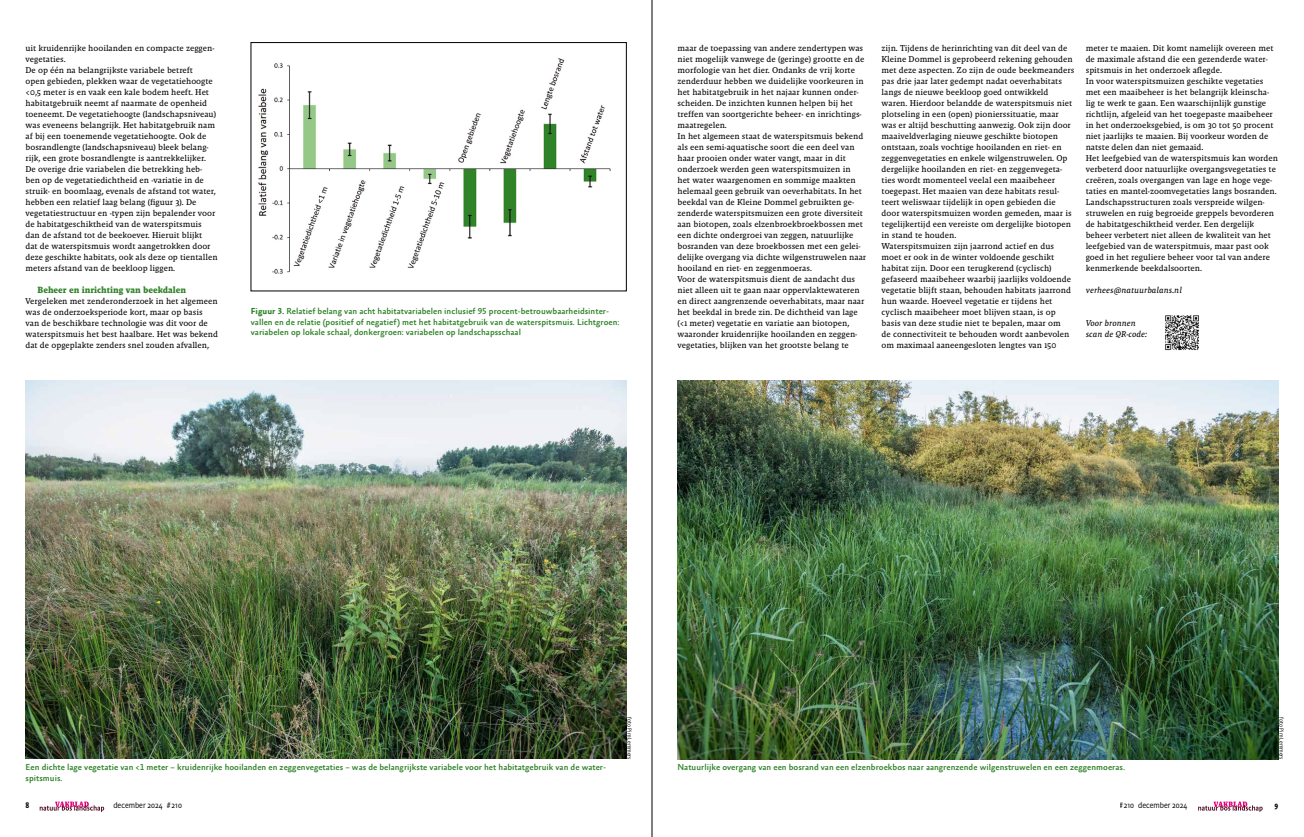
<style>
.page{position:relative;width:1304px;height:837px;background:#fff}
.page>*{position:absolute;margin:0;border:0;box-sizing:border-box;transform-origin:0 0}
.t1{font:700 9.2px "Malaga OT";color:#308329}
.t2{font:500 8.8px/10.5px "Absara Sans Offc Pro";color:#308329}
.t3{font:8.6px/11px "Malaga OT";color:#000}
.t4{font:italic 8.6px/11px "Malaga OT";color:#000}
.t5{font:300 8.3px "Absara Sans Headline Pro";color:#000}
.t6{font:500 8.3px "Absara Sans Headline Pro";color:#000}
.t7{font:300 6px "Absara Sans Headline Pro";color:#000}
.s1{font-weight:700}
</style>
<div class="page">
<img style="left:258px;top:58px;width:353px;height:216px">
<div style="left:251px;top:42px;width:375px;height:249px;border:1px solid #000"></div>
<img style="left:26px;top:380px;width:600px;height:378px">
<img style="left:677px;top:380px;width:601px;height:379px">
<img style="left:1165px;top:315px;width:34px;height:35px">
<svg style="left:40px;top:801px;width:64px;height:10px"></svg>
<svg style="left:1198px;top:801px;width:65px;height:10px"></svg>
<hr style="left:652px;top:0;width:1px;height:836px;background:#000">
<p class="t3" style="left:26px;top:42px;width:194px">uit kruidenrijke hooilanden en compacte zeggen&shy;vegetaties.<br>De op één na belangrijkste variabele betreft<br>open gebieden, plekken waar de vegetatiehoogte &lt;0,5 meter is en vaak een kale bodem heeft. Het habitatgebruik neemt af naarmate de openheid toeneemt. De vegetatiehoogte (landschapsniveau) was eveneens belangrijk. Het habitatgebruik nam af bij een toenemende vegetatiehoogte. Ook de bosrandlengte (landschapsniveau) bleek belang&shy;rijk, een grote bosrandlengte is aantrekkelijker.<br>De overige drie variabelen die betrekking heb&shy;ben op de vegetatiedichtheid en -variatie in de struik- en boomlaag, evenals de afstand tot water, hebben een relatief laag belang (figuur 3). De vegetatiestructuur en -typen zijn bepalender voor de habitatgeschiktheid van de waterspitsmuis dan de afstand tot de beekoever. Hieruit blijkt<br>dat de waterspitsmuis wordt aangetrokken door deze geschikte habitats, ook als deze op tientallen meters afstand van de beekloop liggen.</p>
<p class="t1" style="left:38px;top:284px;width:150px">Beheer en inrichting van beekdalen</p>
<p class="t3" style="left:26px;top:295px;width:194px">Vergeleken met zenderonderzoek in het algemeen was de onderzoeksperiode kort, maar op basis van de beschikbare technologie was dit voor de waterspitsmuis het best haalbare. Het was bekend dat de opgeplakte zenders snel zouden afvallen,</p>
<p class="t2" style="left:251px;top:306px;width:370px"><span class="s1">Figuur 3.</span> Relatief belang van acht habitatvariabelen inclusief 95 procent-betrouwbaarheidsinter&shy;vallen en de relatie (positief of negatief) met het habitatgebruik van de waterspitsmuis. Lichtgroen: variabelen op lokale schaal, donkergroen: variabelen op landschapsschaal</p>
<p class="t4" style="left:1086px;top:317px;width:63px">Voor bronnen scan de QR-code:</p>
<p class="t3" style="left:677px;top:42px;width:190px">maar de toepassing van andere zendertypen was niet mogelijk vanwege de (geringe) grootte en de morfologie van het dier. Ondanks de vrij korte zenderduur hebben we duidelijke voorkeuren in het habitatgebruik in het najaar kunnen onder&shy;scheiden. De inzichten kunnen helpen bij het treffen van soortgerichte beheer- en inrichtings&shy;maatregelen.<br>In het algemeen staat de waterspitsmuis bekend als een semi-aquatische soort die een deel van haar prooien onder water vangt, maar in dit onderzoek werden geen waterspitsmuizen in<br>het water waargenomen en sommige maakten helemaal geen gebruik van oeverhabitats. In het beekdal van de Kleine Dommel gebruikten ge&shy;zenderde waterspitsmuizen een grote diversiteit aan biotopen, zoals elzenbroekbroekbossen met een dichte ondergroei van zeggen, natuurlijke bosranden van deze broekbossen met een gelei&shy;delijke overgang via dichte wilgenstruwelen naar hooiland en riet- en zeggenmoeras.<br>Voor de waterspitsmuis dient de aandacht dus niet alleen uit te gaan naar oppervlaktewateren en direct aangrenzende oeverhabitats, maar naar het beekdal in brede zin. De dichtheid van lage (&lt;1 meter) vegetatie en variatie aan biotopen, waaronder kruidenrijke hooilanden en zeggen&shy;vegetaties, blijken van het grootste belang te</p>
<p class="t3" style="left:882px;top:42px;width:194px">zijn. Tijdens de herinrichting van dit deel van de Kleine Dommel is geprobeerd rekening gehouden met deze aspecten. Zo zijn de oude beekmeanders pas drie jaar later gedempt nadat oeverhabitats langs de nieuwe beekloop goed ontwikkeld waren. Hierdoor belandde de waterspitsmuis niet plotseling in een (open) pionierssituatie, maar was er altijd beschutting aanwezig. Ook zijn door maaiveldverlaging nieuwe geschikte biotopen ontstaan, zoals vochtige hooilanden en riet- en zeggenvegetaties en enkele wilgenstruwelen. Op dergelijke hooilanden en riet- en zeggenvegeta&shy;ties wordt momenteel veelal een maaibeheer toegepast. Het maaien van deze habitats resul&shy;teert weliswaar tijdelijk in open gebieden die door waterspitsmuizen worden gemeden, maar is tegelijkertijd een vereiste om dergelijke biotopen in stand te houden.<br>Waterspitsmuizen zijn jaarrond actief en dus moet er ook in de winter voldoende geschikt habitat zijn. Door een terugkerend (cyclisch) gefaseerd maaibeheer waarbij jaarlijks voldoende vegetatie blijft staan, behouden habitats jaarrond hun waarde. Hoeveel vegetatie er tijdens het cyclisch maaibeheer moet blijven staan, is op basis van deze studie niet te bepalen, maar om<br>de connectiviteit te behouden wordt aanbevolen om maximaal aaneengesloten lengtes van 150</p>
<p class="t3" style="left:1086px;top:42px;width:194px">meter te maaien. Dit komt namelijk overeen met de maximale afstand die een gezenderde water&shy;spitsmuis in het onderzoek aflegde.<br>In voor waterspitsmuizen geschikte vegetaties met een maaibeheer is het belangrijk kleinscha&shy;lig te werk te gaan. Een waarschijnlijk gunstige richtlijn, afgeleid van het toegepaste maaibeheer in het onderzoeksgebied, is om 30 tot 50 procent niet jaarlijks te maaien. Bij voorkeur worden de natste delen dan niet gemaaid.<br>Het leefgebied van de waterspitsmuis kan worden verbeterd door natuurlijke overgangsvegetaties te creëren, zoals overgangen van lage en hoge vege&shy;taties en mantel-zoomvegetaties langs bosranden.<br>Landschapsstructuren zoals verspreide wilgen&shy;struwelen en ruig begroeide greppels bevorderen de habitatgeschiktheid verder. Een dergelijk beheer verbetert niet alleen de kwaliteit van het leefgebied van de waterspitmuis, maar past ook goed in het reguliere beheer voor tal van andere kenmerkende beekdalsoorten.</p>
<p class="t4" style="left:1086px;top:284px;width:98px">verhees@natuurbalans.nl</p>
<p class="t7" style="left:633px;top:716px;width:44px;rotate:90deg">foto Pim Lemmers</p>
<p class="t7" style="left:1285px;top:716px;width:44px;rotate:90deg">foto Pim Lemmers</p>
<p class="t2" style="left:26px;top:762px;width:582px">Een dichte lage vegetatie van &lt;1 meter – kruidenrijke hooilanden en zeggenvegetaties – was de belangrijkste variabele voor het habitatgebruik van de water-</p>
<p class="t2" style="left:677px;top:762px;width:449px">Natuurlijke overgang van een bosrand van een elzenbroekbos naar aangrenzende wilgenstruwelen en een zeggenmoeras.</p>
<p class="t2" style="left:26px;top:772px;width:38px">spitsmuis.</p>
<p class="t6" style="left:26px;top:799px;width:5px">8</p>
<p class="t5" style="left:113px;top:799px;width:70px">december 2024 # 210</p>
<p class="t5" style="left:1120px;top:799px;width:69px">#210 december 2024</p>
<p class="t6" style="left:1275px;top:799px;width:5px">9</p>
</div>
